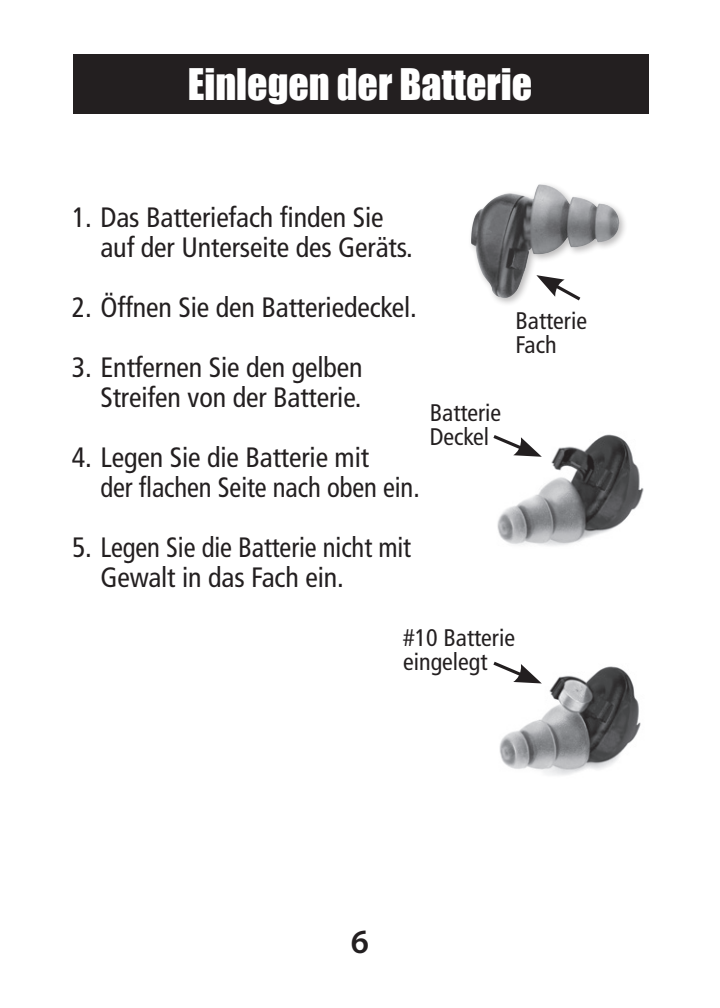
<style>
.page{position:relative;width:720px;height:1008px;background:#fff}
.page>*{position:absolute;margin:0;border:0;box-sizing:border-box;transform-origin:0 0}
.t1{font:40px "Impact";color:#fff}
.t2{font:600 34px "Myriad Pro";color:#231f20}
.t3{font:condensed 28px/30px "Frutiger";letter-spacing:-.005em;color:#231f20}
.t4{font:condensed 24px/24px "Frutiger";color:#231f20}
</style>
<div class="page">
<div style="left:73px;top:54px;width:576px;height:60px;background:#231f20"></div>
<img style="left:497px;top:434px;width:147px;height:112px">
<img style="left:499px;top:666px;width:142px;height:109px">
<svg style="left:493px;top:434px;width:49px;height:23px"></svg>
<svg style="left:493px;top:661px;width:49px;height:22px"></svg>
<div style="left:468px;top:181px;width:160px;height:126px;background:#231f20;opacity:.3"></div>
<img style="left:471px;top:184px;width:148px;height:114px">
<h1 class="t1" style="left:188px;top:54px;width:346px">Einlegen der Batterie</h1>
<p class="t3" style="left:100px;top:202px;width:314px;text-indent:-28px">1. Das Batteriefach finden Sie auf der Unterseite des Geräts.</p>
<p class="t3" style="left:72px;top:292px;width:346px">2. Öffnen Sie den Batteriedeckel.</p>
<p class="t3" style="left:72px;top:352px;width:292px;text-align:right">3. Entfernen Sie den gelben<br>Streifen von der Batterie.</p>
<p class="t3" style="left:100px;top:442px;width:321px;text-indent:-28px">4. Legen Sie die Batterie mit<br>der flachen Seite nach oben ein.</p>
<p class="t3" style="left:100px;top:532px;width:312px;text-indent:-28px">5. Legen Sie die Batterie nicht mit<br>Gewalt in das Fach ein.</p>
<p class="t4" style="left:430px;top:401px;width:73px">Batterie<br>Deckel</p>
<p class="t4" style="left:516px;top:309px;width:73px">Batterie<br>Fach</p>
<p class="t4" style="left:403px;top:626px;width:113px">#10 Batterie eingelegt</p>
<p class="t2" style="left:351px;top:920px;width:20px">6</p>
</div>
